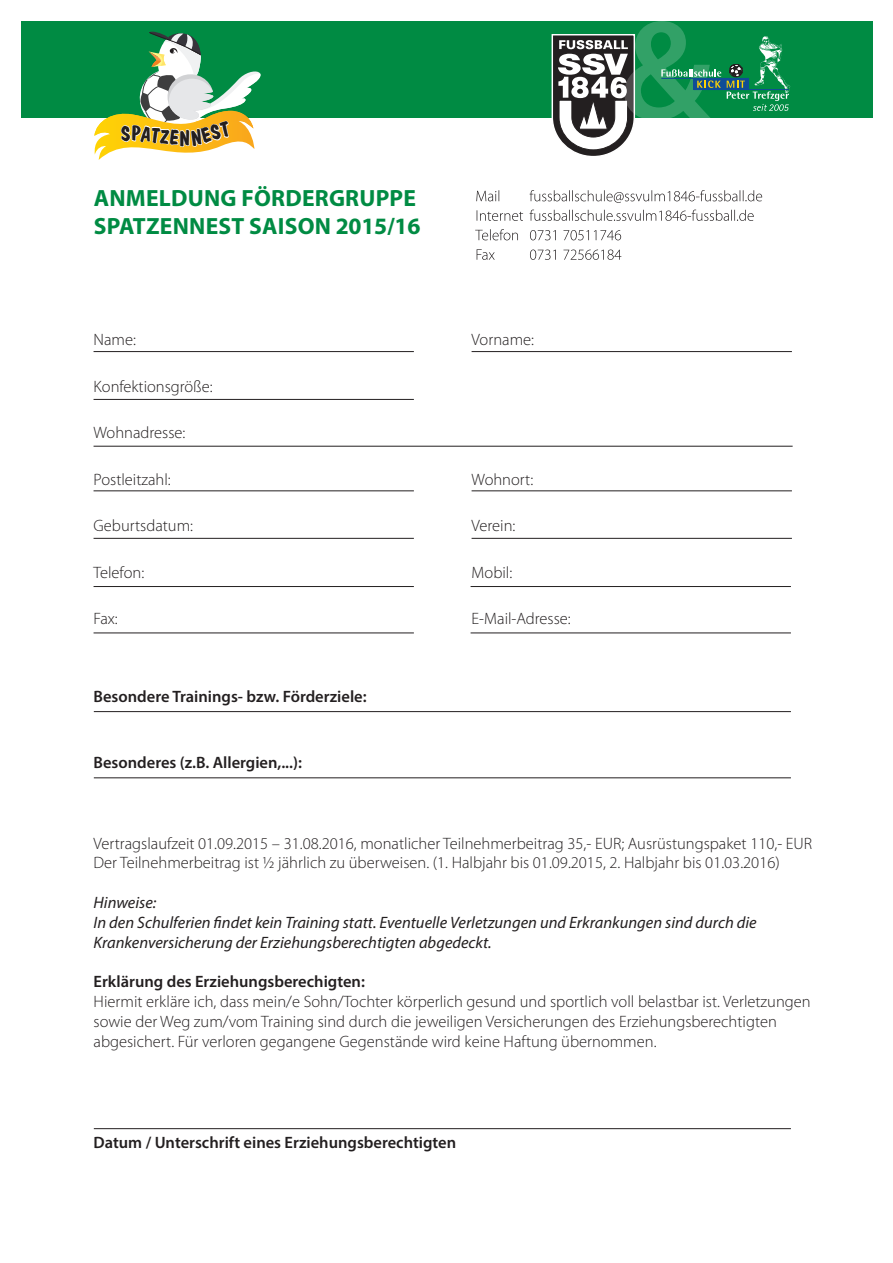
<style>
.page{position:relative;width:893px;height:1263px;background:#fff}
.page>*{position:absolute;margin:0;border:0;box-sizing:border-box;transform-origin:0 0}
.t1{font:600 142.95px "Myriad Pro";color:#fff}
.t2{font:700 23.55px/28.2px "Myriad Pro";letter-spacing:.01em;color:#008b43}
.t3{font:700 20.85px "Dom Casual D";color:#231f20}
.t4{font:300 16.5px/19.8px "Myriad Pro";color:#231f20}
.t5{font:italic 16.5px/19.8px "Myriad Pro";color:#231f20}
.t6{font:600 16.5px "Myriad Pro";color:#231f20}
</style>
<div class="page">
<hr style="left:94px;top:351px;width:320px;height:1px;background:#231f20">
<hr style="left:472px;top:351px;width:320px;height:1px;background:#231f20">
<hr style="left:94px;top:399px;width:320px;height:1px;background:#231f20">
<hr style="left:94px;top:446px;width:699px;height:1px;background:#231f20">
<hr style="left:94px;top:490px;width:320px;height:1px;background:#231f20">
<hr style="left:94px;top:538px;width:320px;height:1px;background:#231f20">
<hr style="left:94px;top:586px;width:320px;height:1px;background:#231f20">
<hr style="left:94px;top:632px;width:320px;height:1px;background:#231f20">
<hr style="left:471px;top:586px;width:320px;height:1px;background:#231f20">
<hr style="left:471px;top:632px;width:320px;height:1px;background:#231f20">
<hr style="left:472px;top:490px;width:320px;height:1px;background:#231f20">
<hr style="left:472px;top:538px;width:320px;height:1px;background:#231f20">
<hr style="left:94px;top:711px;width:697px;height:1px;background:#231f20">
<hr style="left:94px;top:1128px;width:697px;height:1px;background:#231f20">
<hr style="left:94px;top:777px;width:697px;height:1px;background:#231f20">
<div style="left:21px;top:21px;width:852px;height:97px;background:#008b43"></div>
<svg style="left:551px;top:34px;width:85px;height:122px"></svg>
<img style="left:759px;top:36px;width:32px;height:55px">
<div style="left:694px;top:78px;width:55px;height:12px;background:#0f4d96"></div>
<svg style="left:661px;top:69px;width:60px;height:19px"></svg>
<hr style="left:661px;top:78px;width:88px;height:1px;background:#0f4d96">
<svg style="left:727px;top:64px;width:62px;height:47px"></svg>
<svg style="left:477px;top:249px;width:144px;height:11px"></svg>
<svg style="left:475px;top:229px;width:146px;height:11px"></svg>
<svg style="left:477px;top:210px;width:277px;height:11px"></svg>
<svg style="left:476px;top:190px;width:286px;height:13px"></svg>
<svg style="left:94px;top:31px;width:167px;height:129px"></svg>
<p class="t3" style="left:180px;top:126px;width:12px">N</p>
<h2 class="t2" style="left:94px;top:183px;width:328px">ANMELDUNG FÖRDERGRUPPE<br>SPATZENNEST SAISON 2015/16</h2>
<p class="t4" style="left:94px;top:330px;width:44px">Name:</p>
<p class="t4" style="left:472px;top:330px;width:64px">Vorname:</p>
<p class="t4" style="left:94px;top:376px;width:121px">Konfektionsgröße:</p>
<p class="t4" style="left:94px;top:423px;width:93px">Wohnadresse:</p>
<p class="t4" style="left:94px;top:469px;width:79px">Postleitzahl:</p>
<p class="t4" style="left:472px;top:469px;width:63px">Wohnort:</p>
<p class="t4" style="left:94px;top:516px;width:101px">Geburtsdatum:</p>
<p class="t4" style="left:472px;top:516px;width:45px">Verein:</p>
<p class="t4" style="left:94px;top:562px;width:52px">Telefon:</p>
<p class="t4" style="left:472px;top:562px;width:42px">Mobil:</p>
<p class="t4" style="left:94px;top:609px;width:26px">Fax:</p>
<p class="t4" style="left:472px;top:609px;width:101px">E-Mail-Adresse:</p>
<p class="t6" style="left:94px;top:686px;width:275px">Besondere Trainings- bzw. Förderziele:</p>
<p class="t6" style="left:94px;top:752px;width:210px">Besonderes (z.B. Allergien,...):</p>
<h1 class="t1" style="left:620px;top:-20px;width:94px">&amp;</h1>
<p class="t4" style="left:94px;top:833px;width:720px">Vertragslaufzeit 01.09.2015 – 31.08.2016, monatlicher Teilnehmerbeitrag 35,- EUR; Ausrüstungspaket 110,- EUR<br>Der Teilnehmerbeitrag ist ½ jährlich zu überweisen. (1. Halbjahr bis 01.09.2015, 2. Halbjahr bis 01.03.2016)</p>
<p class="t5" style="left:94px;top:892px;width:665px">Hinweise:<br>In den Schulferien findet kein Training statt. Eventuelle Verletzungen und Erkrankungen sind durch die<br>Krankenversicherung der Erziehungsberechtigten abgedeckt.</p>
<p class="t6" style="left:94px;top:971px;width:273px">Erklärung des Erziehungsberechigten:</p>
<p class="t4" style="left:94px;top:991px;width:719px">Hiermit erkläre ich, dass mein/e Sohn/Tochter körperlich gesund und sportlich voll belastbar ist. Verletzungen sowie der Weg zum/vom Training sind durch die jeweiligen Versicherungen des Erziehungsberechtigten abgesichert. Für verloren gegangene Gegenstände wird keine Haftung übernommen.</p>
<p class="t6" style="left:94px;top:1132px;width:364px">Datum / Unterschrift eines Erziehungsberechtigten</p>
</div>
